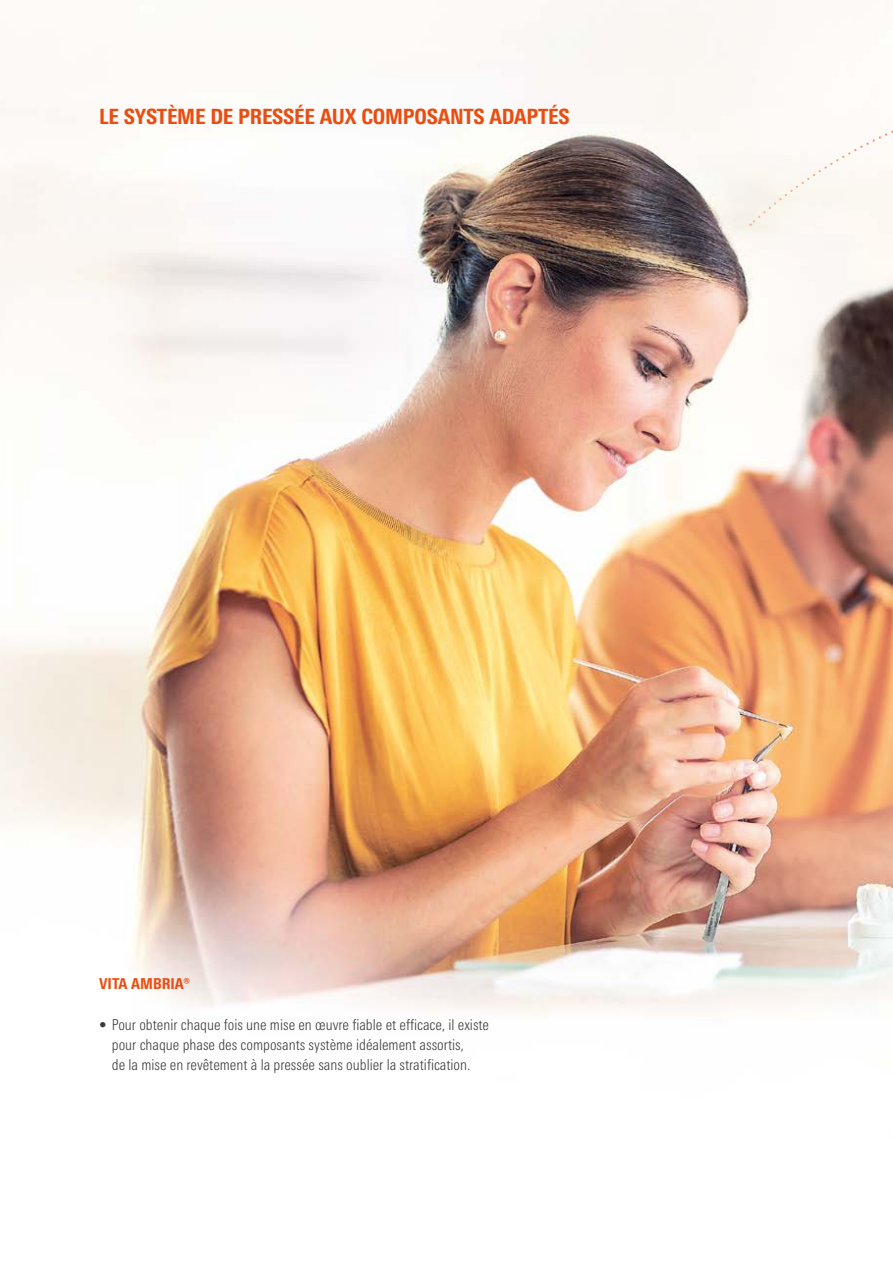
<style>
.page{position:relative;width:893px;height:1263px;background:#fff}
.page>*{position:absolute;margin:0;border:0;box-sizing:border-box;transform-origin:0 0}
.t1{font:800 condensed 21px "Univers Next Pro";letter-spacing:-.01em;color:#e94d11}
.t2{font:300 condensed 15px/20.2px "Univers Next Pro";color:#3b3b3a}
.t3{font:800 condensed 15px "Univers Next Pro";color:#e94d11}
</style>
<div class="page">
<img style="left:0;top:0;width:893px;height:1012px">
<svg style="left:745px;top:900px;width:148px;height:112px"></svg>
<img style="left:629px;top:768px;width:211px;height:228px">
<svg style="left:591px;top:412px;width:169px;height:407px"></svg>
<img style="left:633px;top:244px;width:212px;height:223px">
<svg style="left:745px;top:83px;width:148px;height:262px"></svg>
<h1 class="t1" style="left:99px;top:104px;width:472px">LE SYSTÈME DE PRESSÉE AUX COMPOSANTS ADAPTÉS</h1>
<p class="t3" style="left:99px;top:975px;width:92px">VITA AMBRIA®</p>
<p class="t2" style="left:112px;top:1014px;width:379px;text-indent:-13px">• Pour obtenir chaque fois une mise en œuvre fiable et efficace, il existe pour chaque phase des composants système idéalement assortis,<br>de la mise en revêtement à la pressée sans oublier la stratification.</p>
</div>
